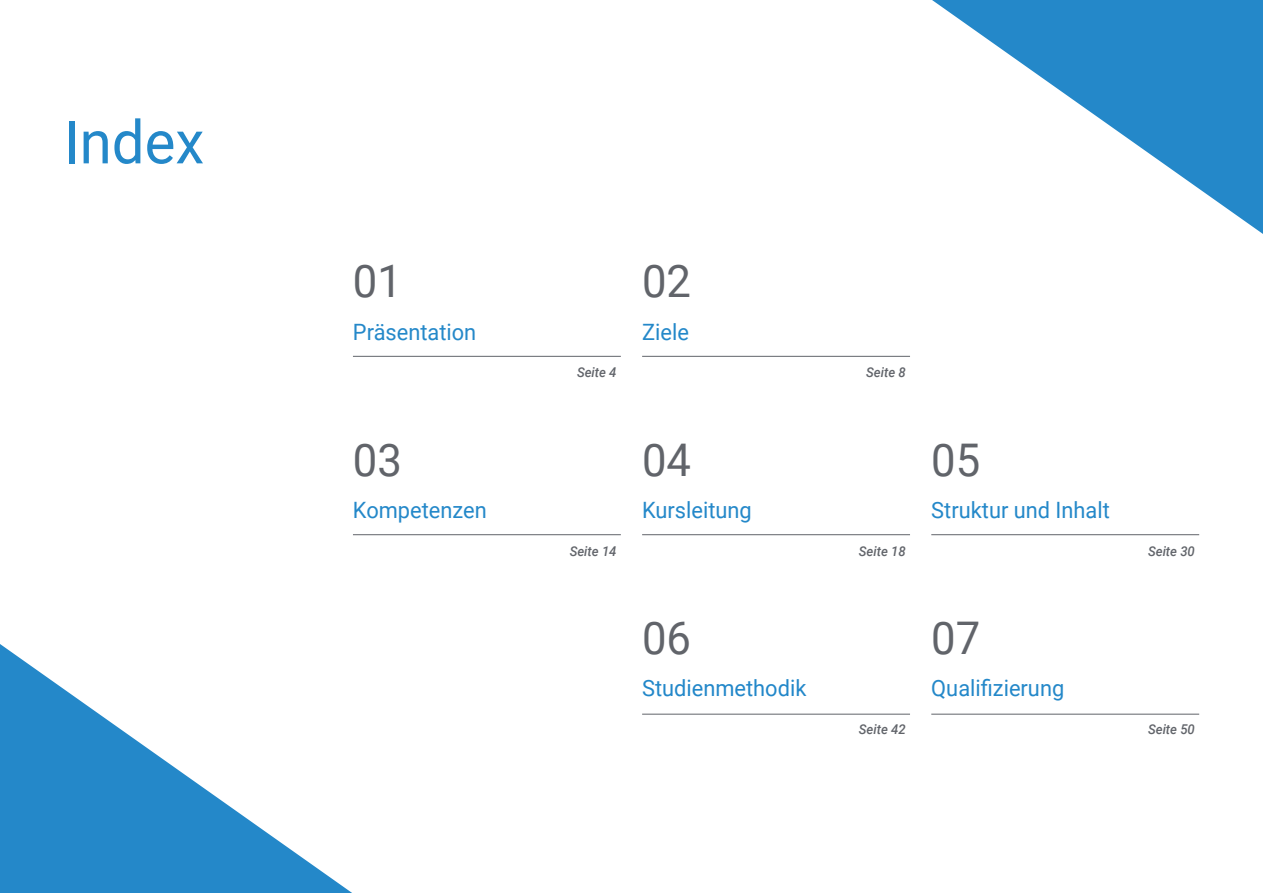
<style>
.page{position:relative;width:1263px;height:893px;background:#fff}
.page>*{position:absolute;margin:0;border:0;box-sizing:border-box;transform-origin:0 0}
.t1{font:60px "Roboto";color:#2488c9}
.t2{font:45px "Roboto";color:#61646a}
.t3{font:22.5px "Roboto";color:#2488c9}
.t4{font:22.5px "Roboto";color:#2287c9}
.t5{font:italic 500 13.5px "Roboto";color:#61646a}
</style>
<div class="page">
<svg style="left:0;top:644px;width:352px;height:249px"></svg>
<svg style="left:932px;top:0;width:331px;height:234px"></svg>
<hr style="left:353px;top:356px;width:268px;height:1px;background:#61646a">
<hr style="left:931px;top:534px;width:268px;height:1px;background:#61646a">
<hr style="left:642px;top:356px;width:268px;height:1px;background:#61646a">
<hr style="left:642px;top:714px;width:268px;height:1px;background:#61646a">
<hr style="left:353px;top:534px;width:268px;height:1px;background:#61646a">
<hr style="left:931px;top:714px;width:268px;height:1px;background:#61646a">
<hr style="left:642px;top:534px;width:268px;height:1px;background:#61646a">
<h1 class="t1" style="left:64px;top:100px;width:142px">Index</h1>
<h2 class="t2" style="left:353px;top:250px;width:51px">01</h2>
<h2 class="t2" style="left:642px;top:250px;width:51px">02</h2>
<p class="t3" style="left:353px;top:316px;width:125px">Präsentation</p>
<p class="t3" style="left:642px;top:316px;width:48px">Ziele</p>
<p class="t5" style="left:577px;top:363px;width:41px">Seite 4</p>
<p class="t5" style="left:866px;top:363px;width:41px">Seite 8</p>
<h2 class="t2" style="left:353px;top:428px;width:51px">03</h2>
<h2 class="t2" style="left:642px;top:428px;width:51px">04</h2>
<h2 class="t2" style="left:931px;top:428px;width:51px">05</h2>
<p class="t3" style="left:353px;top:494px;width:135px">Kompetenzen</p>
<p class="t3" style="left:642px;top:494px;width:111px">Kursleitung</p>
<p class="t3" style="left:931px;top:494px;width:180px">Struktur und Inhalt</p>
<p class="t5" style="left:570px;top:542px;width:48px">Seite 14</p>
<p class="t5" style="left:859px;top:542px;width:48px">Seite 18</p>
<p class="t5" style="left:1148px;top:542px;width:48px">Seite 30</p>
<h2 class="t2" style="left:642px;top:607px;width:51px">06</h2>
<h2 class="t2" style="left:931px;top:607px;width:51px">07</h2>
<p class="t4" style="left:642px;top:673px;width:166px">Studienmethodik</p>
<p class="t3" style="left:931px;top:673px;width:134px">Qualifizierung</p>
<p class="t5" style="left:859px;top:720px;width:48px">Seite 42</p>
<p class="t5" style="left:1148px;top:720px;width:48px">Seite 50</p>
</div>
